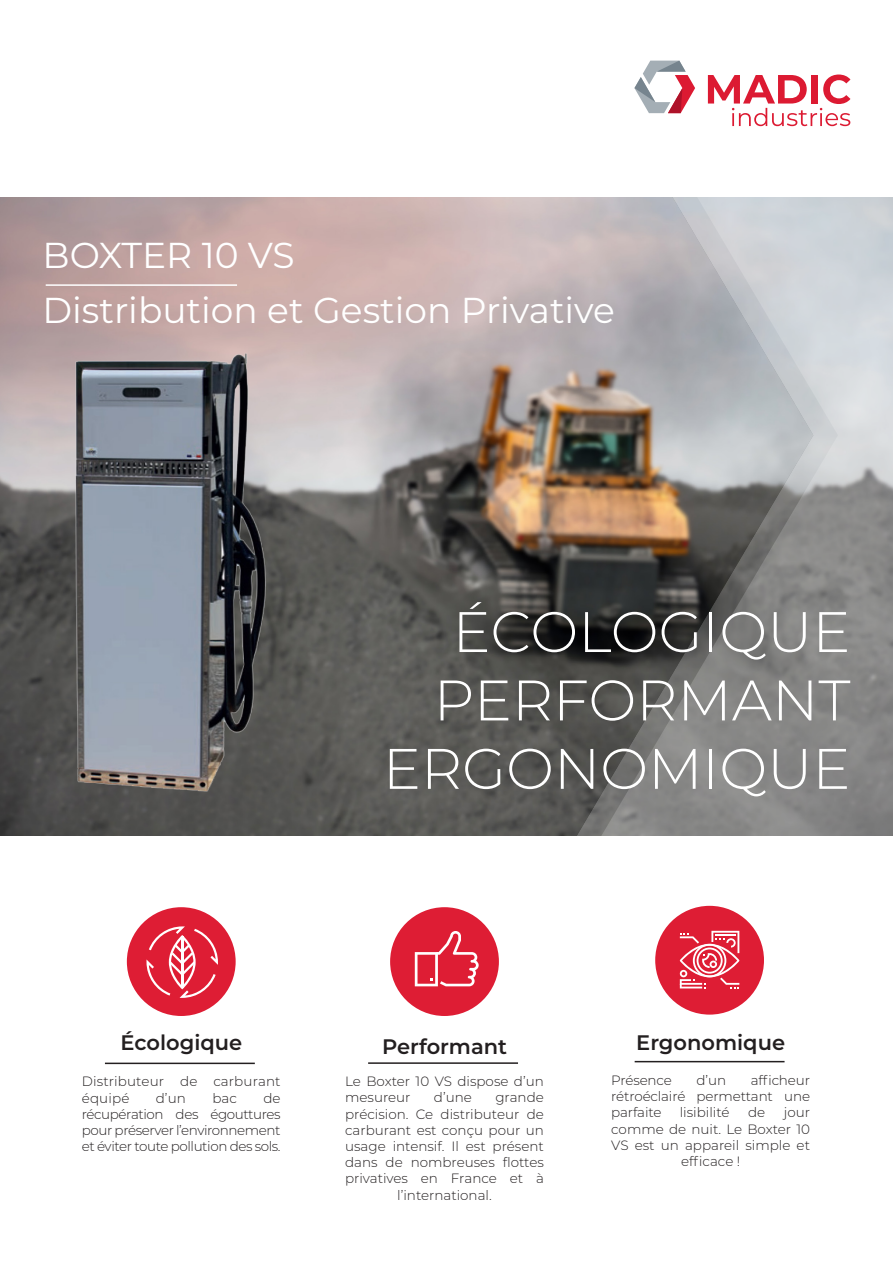
<style>
.page{position:relative;width:893px;height:1263px;background:#fff}
.page>*{position:absolute;margin:0;border:0;box-sizing:border-box;transform-origin:0 0}
.t1{font:300 57px "Montserrat";color:#fff}
.t2{font:36px "Montserrat";color:#fff}
.t3{font:600 21px "Montserrat";color:#231f20}
.t4{font:300 13.5px/16.2px "Montserrat";color:#231f20}
</style>
<div class="page">
<img style="left:0;top:198px;width:577px;height:638px">
<img style="left:577px;top:198px;width:316px;height:638px">
<div style="left:127px;top:907px;width:109px;height:109px;background:#de1d34;border-radius:50%"></div>
<div style="left:655px;top:906px;width:109px;height:108px;background:#de1d34;border-radius:50%"></div>
<div style="left:390px;top:907px;width:109px;height:109px;background:#de1d34;border-radius:50%"></div>
<hr style="left:635px;top:1061px;width:149px;height:1px;background:#231f20">
<hr style="left:368px;top:1062px;width:150px;height:2px;background:#231f20">
<hr style="left:105px;top:1062px;width:150px;height:2px;background:#231f20">
<img style="left:65px;top:348px;width:206px;height:451px">
<svg style="left:146px;top:926px;width:72px;height:72px"></svg>
<svg style="left:680px;top:931px;width:59px;height:57px"></svg>
<svg style="left:415px;top:931px;width:64px;height:55px"></svg>
<hr style="left:46px;top:284px;width:191px;height:2px;background:#fff">
<svg style="left:634px;top:61px;width:61px;height:52px"></svg>
<svg style="left:708px;top:75px;width:142px;height:51px"></svg>
<p class="t2" style="left:43px;top:230px;width:254px">BOXTER 10 VS</p>
<p class="t2" style="left:43px;top:286px;width:574px">Distribution et Gestion Privative</p>
<p class="t1" style="left:452px;top:593px;width:399px">ÉCOLOGIQUE</p>
<p class="t1" style="left:434px;top:661px;width:418px">PERFORMANT</p>
<p class="t1" style="left:383px;top:730px;width:469px">ERGONOMIQUE</p>
<p class="t3" style="left:121px;top:1027px;width:123px">Écologique</p>
<p class="t3" style="left:382px;top:1031px;width:126px">Performant</p>
<p class="t3" style="left:636px;top:1027px;width:150px">Ergonomique</p>
<p class="t4" style="left:82px;top:1073px;width:200px">Distributeur de carburant équipé</p>
<p class="t4" style="left:156px;top:1089px;width:32px">d’un</p>
<p class="t4" style="left:212px;top:1089px;width:26px">bac</p>
<p class="t4" style="left:82px;top:1089px;width:200px;text-align:justify;text-indent:181px">de récupération des égouttures pour préserver l’environnement et éviter toute pollution des sols.</p>
<p class="t4" style="left:345px;top:1073px;width:200px">Le Boxter 10 VS dispose d’un mesureur</p>
<p class="t4" style="left:434px;top:1089px;width:40px">d’une</p>
<p class="t4" style="left:495px;top:1089px;width:50px">grande</p>
<p class="t4" style="left:345px;top:1105px;width:200px">précision. Ce distributeur de</p>
<p class="t4" style="left:345px;top:1121px;width:200px">carburant est conçu pour un</p>
<p class="t4" style="left:345px;top:1138px;width:200px">usage intensif. Il est présent</p>
<p class="t4" style="left:345px;top:1154px;width:200px">dans de nombreuses flottes</p>
<p class="t4" style="left:345px;top:1170px;width:200px">privatives en France et à</p>
<p class="t4" style="left:397px;top:1186px;width:96px">l’international.</p>
<p class="t4" style="left:611px;top:1072px;width:200px;text-align:justify;text-indent:140px">afficheur rétroéclairé permettant une parfaite</p>
<p class="t4" style="left:611px;top:1072px;width:62px">Présence</p>
<p class="t4" style="left:697px;top:1072px;width:31px">d’un</p>
<p class="t4" style="left:680px;top:1104px;width:51px">lisibilité</p>
<p class="t4" style="left:748px;top:1104px;width:19px">de</p>
<p class="t4" style="left:784px;top:1104px;width:28px">jour</p>
<p class="t4" style="left:611px;top:1120px;width:200px">comme de nuit. Le Boxter 10</p>
<p class="t4" style="left:611px;top:1136px;width:200px">VS est un appareil simple et</p>
<p class="t4" style="left:681px;top:1153px;width:61px">efficace !</p>
</div>
